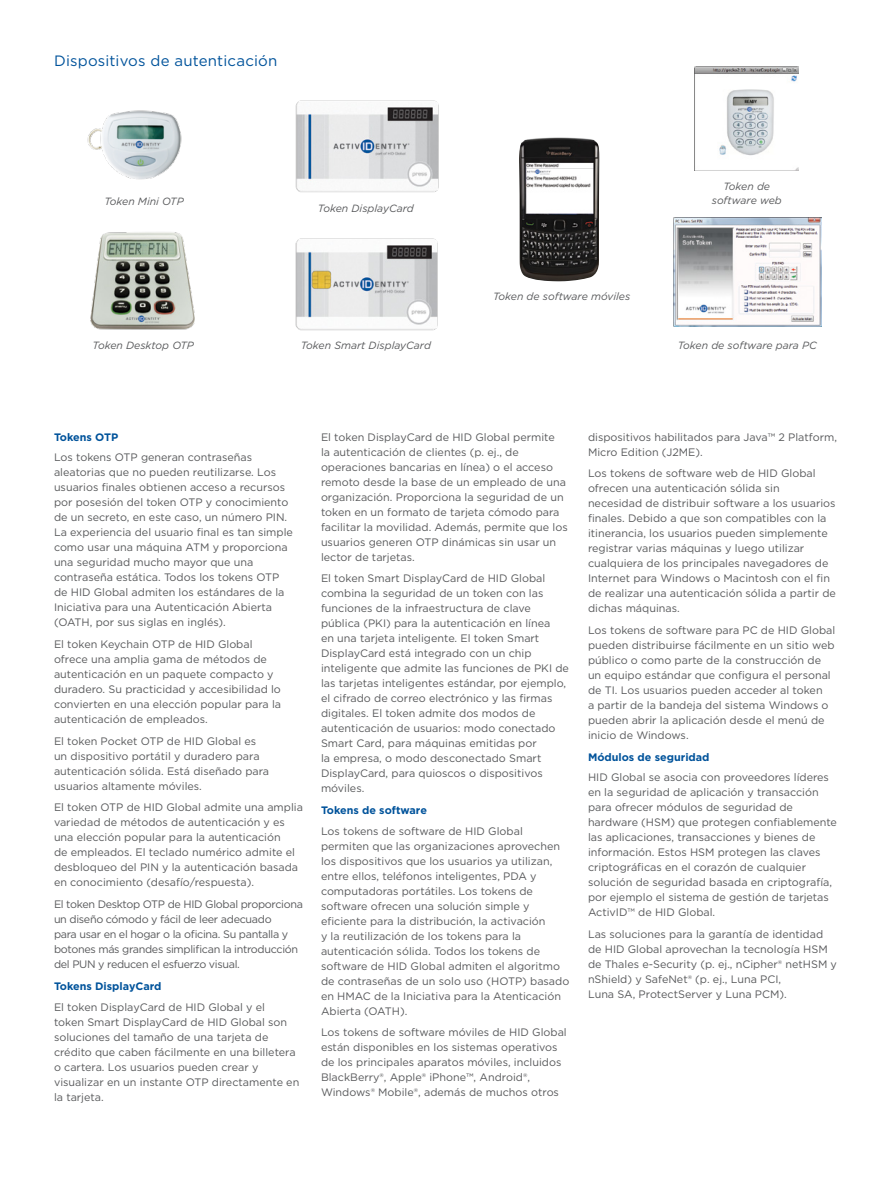
<style>
.page{position:relative;width:891px;height:1188px;background:#fff}
.page>*{position:absolute;margin:0;border:0;box-sizing:border-box;transform-origin:0 0}
.Diagrams_Caption{font:15px "Gotham";letter-spacing:.01em;color:#00539b}
.Body{font:10.8px/15px "Gotham";color:#58595b}
.Body-2{font:10.8px/15px "Gotham";letter-spacing:-.03em;color:#58595b}
.Body_-_Head_1{font:700 10.8px "Gotham";color:#00539b}
.t1{font:italic 10.5px/13.5px "Gotham";color:#58595b;text-align:center}
</style>
<div class="page">
<img style="left:90px;top:232px;width:105px;height:98px">
<img style="left:295px;top:238px;width:143px;height:93px">
<img style="left:295px;top:100px;width:144px;height:93px">
<img style="left:87px;top:110px;width:95px;height:70px">
<img style="left:519px;top:137px;width:81px;height:144px">
<img style="left:673px;top:218px;width:149px;height:109px">
<img style="left:695px;top:67px;width:104px;height:103px">
<p class="Diagrams_Caption" style="left:54px;top:51px;width:225px">Dispositivos de autenticación</p>
<p class="t1" style="left:104px;top:194px;width:81px">Token Mini OTP</p>
<p class="t1" style="left:318px;top:201px;width:97px">Token DisplayCard</p>
<p class="t1" style="left:93px;top:338px;width:103px">Token Desktop OTP</p>
<p class="t1" style="left:301px;top:338px;width:132px">Token Smart DisplayCard</p>
<p class="t1" style="left:493px;top:289px;width:139px">Token de software móviles</p>
<p class="t1" style="left:712px;top:180px;width:72px">Token de software web</p>
<p class="t1" style="left:678px;top:338px;width:141px">Token de software para PC</p>
<p class="Body_-_Head_1" style="left:54px;top:430px;width:66px">Tokens OTP</p>
<p class="Body" style="left:54px;top:450px;width:241px">Los tokens OTP generan contraseñas aleatorias que no pueden reutilizarse. Los usuarios finales obtienen acceso a recursos por posesión del token OTP y conocimiento de un secreto, en este caso, un número PIN.<br>La experiencia del usuario final es tan simple como usar una máquina ATM y proporciona una seguridad mucho mayor que una contraseña estática. Todos los tokens OTP de HID Global admiten los estándares de la Iniciativa para una Autenticación Abierta (OATH, por sus siglas en inglés).</p>
<p class="Body" style="left:54px;top:636px;width:229px">El token Keychain OTP de HID Global ofrece una amplia gama de métodos de autenticación en un paquete compacto y duradero. Su practicidad y accesibilidad lo convierten en una elección popular para la autenticación de empleados.</p>
<p class="Body" style="left:54px;top:733px;width:217px">El token Pocket OTP de HID Global es un dispositivo portátil y duradero para autenticación sólida. Está diseñado para usuarios altamente móviles.</p>
<p class="Body" style="left:54px;top:800px;width:251px">El token OTP de HID Global admite una amplia variedad de métodos de autenticación y es una elección popular para la autenticación<br>de empleados. El teclado numérico admite el desbloqueo del PIN y la autenticación basada en conocimiento (desafío/respuesta).</p>
<p class="Body-2" style="left:54px;top:897px;width:250px">El token Desktop OTP de HID Global proporciona un diseño cómodo y fácil de leer adecuado<br>para usar en el hogar o la oficina. Su pantalla y botones más grandes simplifican la introducción del PUN y reducen el esfuerzo visual.</p>
<p class="Body_-_Head_1" style="left:54px;top:979px;width:109px">Tokens DisplayCard</p>
<p class="Body" style="left:54px;top:999px;width:247px">El token DisplayCard de HID Global y el<br>token Smart DisplayCard de HID Global son soluciones del tamaño de una tarjeta de crédito que caben fácilmente en una billetera o cartera. Los usuarios pueden crear y visualizar en un instante OTP directamente en la tarjeta.</p>
<p class="Body" style="left:321px;top:429px;width:248px">El token DisplayCard de HID Global permite<br>la autenticación de clientes (p. ej., de operaciones bancarias en línea) o el acceso remoto desde la base de un empleado de una organización. Proporciona la seguridad de un token en un formato de tarjeta cómodo para facilitar la movilidad. Además, permite que los usuarios generen OTP dinámicas sin usar un lector de tarjetas.</p>
<p class="Body" style="left:321px;top:571px;width:250px">El token Smart DisplayCard de HID Global combina la seguridad de un token con las funciones de la infraestructura de clave pública (PKI) para la autenticación en línea<br>en una tarjeta inteligente. El token Smart DisplayCard está integrado con un chip inteligente que admite las funciones de PKI de las tarjetas inteligentes estándar, por ejemplo, el cifrado de correo electrónico y las firmas digitales. El token admite dos modos de autenticación de usuarios: modo conectado Smart Card, para máquinas emitidas por<br>la empresa, o modo desconectado Smart DisplayCard, para quioscos o dispositivos móviles.</p>
<p class="Body_-_Head_1" style="left:321px;top:803px;width:107px">Tokens de software</p>
<p class="Body" style="left:321px;top:823px;width:250px">Los tokens de software de HID Global permiten que las organizaciones aprovechen los dispositivos que los usuarios ya utilizan, entre ellos, teléfonos inteligentes, PDA y computadoras portátiles. Los tokens de software ofrecen una solución simple y eficiente para la distribución, la activación<br>y la reutilización de los tokens para la autenticación sólida. Todos los tokens de software de HID Global admiten el algoritmo de contraseñas de un solo uso (HOTP) basado en HMAC de la Iniciativa para la Atenticación Abierta (OATH).</p>
<p class="Body" style="left:321px;top:1025px;width:247px">Los tokens de software móviles de HID Global están disponibles en los sistemas operativos de los principales aparatos móviles, incluidos BlackBerry®, Apple® iPhone™, Android®, Windows® Mobile®, además de muchos otros</p>
<p class="Body" style="left:588px;top:429px;width:250px">dispositivos habilitados para Java™ 2 Platform,<br>Micro Edition (J2ME).</p>
<p class="Body" style="left:588px;top:466px;width:249px">Los tokens de software web de HID Global ofrecen una autenticación sólida sin necesidad de distribuir software a los usuarios finales. Debido a que son compatibles con la itinerancia, los usuarios pueden simplemente registrar varias máquinas y luego utilizar cualquiera de los principales navegadores de Internet para Windows o Macintosh con el fin de realizar una autenticación sólida a partir de dichas máquinas.</p>
<p class="Body" style="left:588px;top:623px;width:249px">Los tokens de software para PC de HID Global pueden distribuirse fácilmente en un sitio web público o como parte de la construcción de un equipo estándar que configura el personal de TI. Los usuarios pueden acceder al token<br>a partir de la bandeja del sistema Windows o pueden abrir la aplicación desde el menú de inicio de Windows.</p>
<p class="Body_-_Head_1" style="left:588px;top:750px;width:123px">Módulos de seguridad</p>
<p class="Body" style="left:588px;top:770px;width:250px">HID Global se asocia con proveedores líderes en la seguridad de aplicación y transacción para ofrecer módulos de seguridad de hardware (HSM) que protegen confiablemente las aplicaciones, transacciones y bienes de información. Estos HSM protegen las claves criptográficas en el corazón de cualquier solución de seguridad basada en criptografía, por ejemplo el sistema de gestión de tarjetas ActivID™ de HID Global.</p>
<p class="Body" style="left:588px;top:927px;width:251px">Las soluciones para la garantía de identidad de HID Global aprovechan la tecnología HSM de Thales e-Security (p. ej., nCipher® netHSM y nShield) y SafeNet® (p. ej., Luna PCI,<br>Luna SA, ProtectServer y Luna PCM).</p>
</div>
